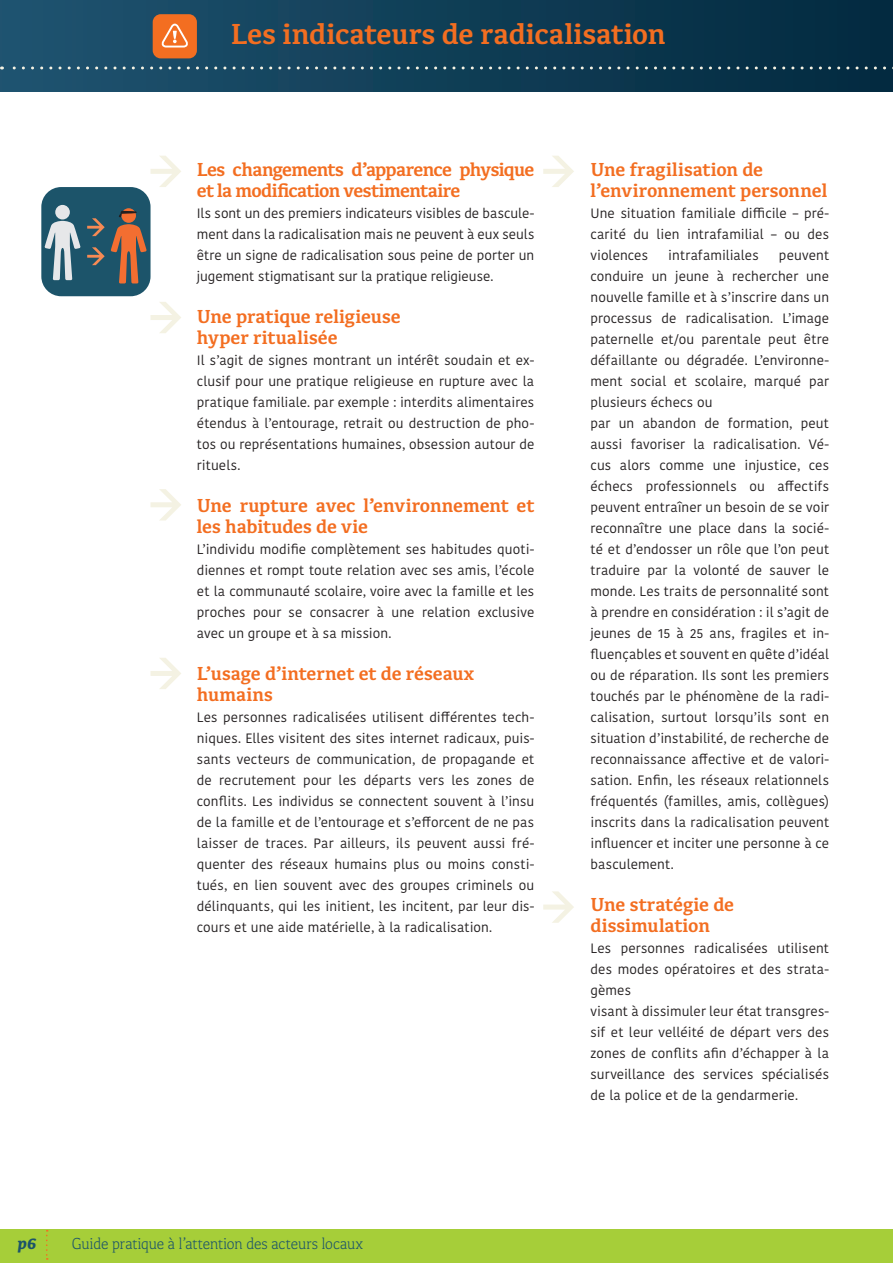
<style>
.page{position:relative;width:893px;height:1263px;background:#fff}
.page>*{position:absolute;margin:0;border:0;box-sizing:border-box;transform-origin:0 0}
.t1{font:700 30px "Kefa II Pro";letter-spacing:-.005em;color:#f36e21}
.t2{font:700 19.5px/21px "Kefa II Pro";letter-spacing:-.01em;color:#f36e21}
.t3{font:700 19.5px/21px "Kefa II Pro";letter-spacing:-.035em;color:#f36e21}
.t4{font:300 16.5px "Kefa II Pro";letter-spacing:-.005em;color:#1c546a}
.t5{font:italic 900 16.5px "Kefa II Pro";color:#1c546a}
.t6{font:13.5px/21px "Kohinoor Bangla";letter-spacing:.01em;color:#231f20;text-align:justify}
</style>
<div class="page">
<div style="left:0;top:1230px;width:893px;height:33px;background:#a6ce39"></div>
<svg style="left:46px;top:1230px;width:2px;height:30px"></svg>
<svg style="left:151px;top:156px;width:30px;height:31px"></svg>
<svg style="left:151px;top:302px;width:30px;height:31px"></svg>
<svg style="left:151px;top:489px;width:30px;height:31px"></svg>
<svg style="left:151px;top:658px;width:30px;height:31px"></svg>
<svg style="left:543px;top:891px;width:31px;height:32px"></svg>
<svg style="left:543px;top:156px;width:31px;height:31px"></svg>
<div style="left:0;top:0;width:893px;height:91px;background:linear-gradient(to right,#205370,#02293f)"></div>
<svg style="left:2px;top:66px;width:883px;height:3px;background:#436676"></svg>
<div style="left:153px;top:14px;width:44px;height:44px;background:#f36e21;border-radius:8px"></div>
<svg style="left:161px;top:24px;width:27px;height:24px"></svg>
<div style="left:41px;top:187px;width:110px;height:109px;background:#1c546a;border-radius:20px"></div>
<svg style="left:87px;top:218px;width:18px;height:18px"></svg>
<div style="left:121px;top:208px;width:15px;height:15px;background:#f36e31;border-radius:50%"></div>
<svg style="left:111px;top:224px;width:36px;height:59px"></svg>
<div style="left:55px;top:205px;width:15px;height:14px;background:#e6e7e9;border-radius:50%"></div>
<svg style="left:45px;top:221px;width:36px;height:59px"></svg>
<svg style="left:119px;top:210px;width:18px;height:7px"></svg>
<svg style="left:87px;top:247px;width:18px;height:18px"></svg>
<h1 class="t1" style="left:231px;top:16px;width:436px">Les indicateurs de radicalisation</h1>
<h2 class="t3" style="left:197px;top:159px;width:339px">Les changements d’apparence physique et la modification vestimentaire</h2>
<p class="t6" style="left:197px;top:203px;width:339px">Ils sont un des premiers indicateurs visibles de bascule&shy;ment dans la radicalisation mais ne peuvent à eux seuls être un signe de radicalisation sous peine de porter un jugement stigmatisant sur la pratique religieuse.</p>
<h2 class="t2" style="left:197px;top:306px;width:205px">Une pratique religieuse hyper ritualisée</h2>
<p class="t6" style="left:197px;top:350px;width:339px">Il s’agit de signes montrant un intérêt soudain et ex&shy;clusif pour une pratique religieuse en rupture avec la pratique familiale. par exemple : interdits alimentaires étendus à l’entourage, retrait ou destruction de pho&shy;tos ou représentations humaines, obsession autour de rituels.</p>
<h2 class="t2" style="left:197px;top:495px;width:339px">Une rupture avec l’environnement et les habitudes de vie</h2>
<p class="t6" style="left:197px;top:539px;width:339px">L’individu modifie complètement ses habitudes quoti&shy;diennes et rompt toute relation avec ses amis, l’école et la communauté scolaire, voire avec la famille et les proches pour se consacrer à une relation exclusive avec un groupe et à sa mission.</p>
<h2 class="t2" style="left:197px;top:663px;width:279px">L’usage d’internet et de réseaux humains</h2>
<p class="t6" style="left:197px;top:707px;width:339px">Les personnes radicalisées utilisent différentes tech&shy;niques. Elles visitent des sites internet radicaux, puis&shy;sants vecteurs de communication, de propagande et de recrutement pour les départs vers les zones de conflits. Les individus se connectent souvent à l’insu de la famille et de l’entourage et s’efforcent de ne pas laisser de traces. Par ailleurs, ils peuvent aussi fré&shy;quenter des réseaux humains plus ou moins consti&shy;tués, en lien souvent avec des groupes criminels ou délinquants, qui les initient, les incitent, par leur dis&shy;cours et une aide matérielle, à la radicalisation.</p>
<p class="t5" style="left:18px;top:1234px;width:21px">p6</p>
<p class="t4" style="left:72px;top:1234px;width:293px">Guide pratique à l’attention des acteurs locaux</p>
<h2 class="t2" style="left:590px;top:159px;width:238px">Une fragilisation de l’environnement personnel</h2>
<p class="t6" style="left:590px;top:203px;width:240px">Une situation familiale difficile – pré&shy;carité du lien intrafamilial – ou des violences</p>
<p class="t6" style="left:668px;top:245px;width:92px">intrafamiliales</p>
<p class="t6" style="left:590px;top:245px;width:240px;text-align:left;text-indent:188px">peuvent conduire un jeune à rechercher une nouvelle famille et à s’inscrire dans un processus de radicalisation. L’image paternelle et/ou parentale peut être défaillante ou dégradée. L’environne&shy;ment social et scolaire, marqué par plusieurs échecs ou<br>par un abandon de formation, peut aussi favoriser la radicalisation. Vé&shy;cus alors comme une injustice, ces échecs professionnels ou affectifs peuvent entraîner un besoin de se voir reconnaître une place dans la socié&shy;té et d’endosser un rôle que l’on peut traduire par la volonté de sauver le monde. Les traits de personnalité sont à prendre en considération : il s’agit de jeunes de 15 à 25 ans, fragiles et in&shy;fluençables et souvent en quête d’idéal ou de réparation. Ils sont les premiers touchés par le phénomène de la radi&shy;calisation, surtout lorsqu’ils sont en situation d’instabilité, de recherche de reconnaissance affective et de valori&shy;sation. Enfin, les réseaux relationnels fréquentés (familles, amis, collègues) inscrits dans la radicalisation peuvent influencer et inciter une personne à ce basculement.</p>
<h2 class="t2" style="left:590px;top:894px;width:145px">Une stratégie de dissimulation</h2>
<p class="t6" style="left:590px;top:938px;width:240px;text-align:left">Les personnes radicalisées utilisent des modes opératoires et des strata&shy;gèmes<br>visant à dissimuler leur état transgres&shy;sif et leur velléité de départ vers des zones de conflits afin d’échapper à la surveillance des services spécialisés de la police et de la gendarmerie.</p>
</div>
